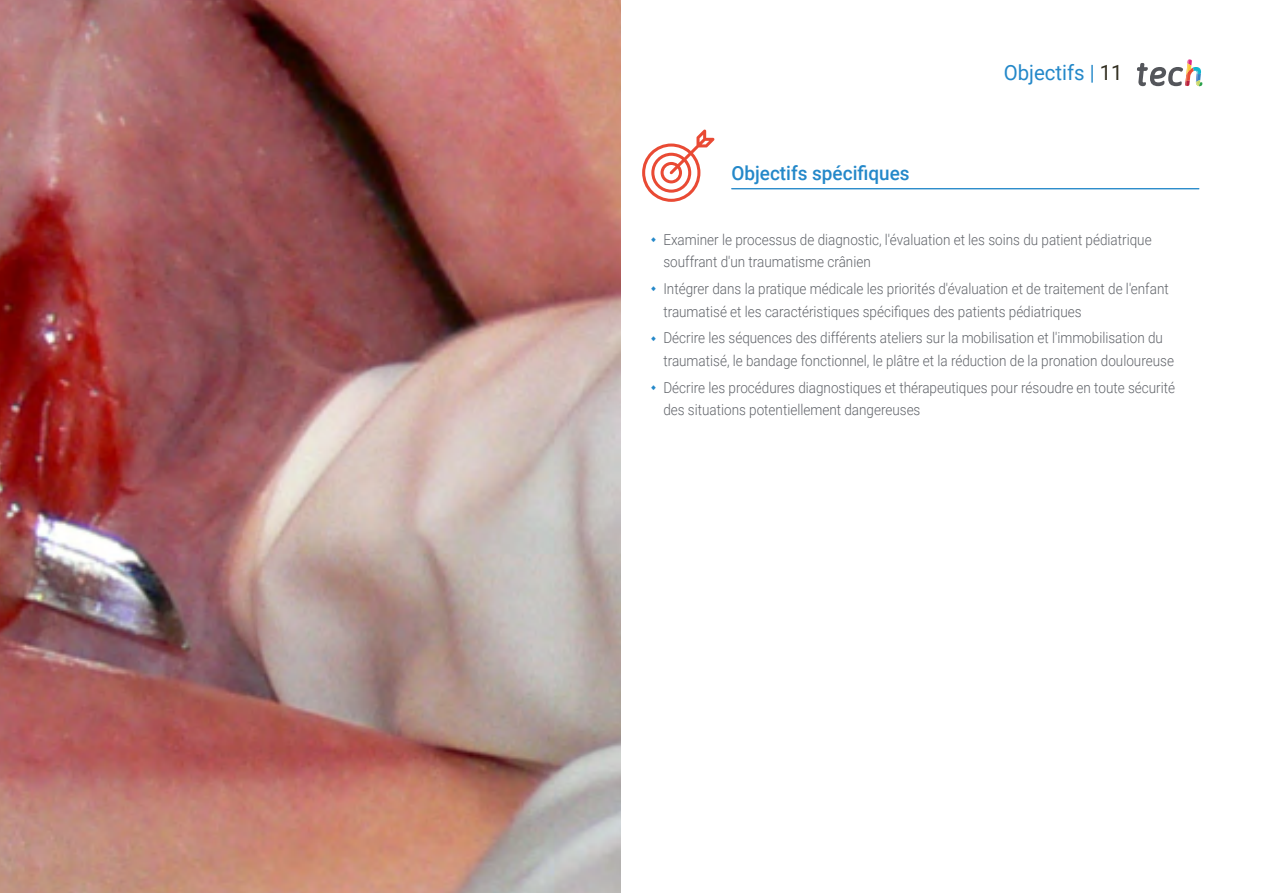
<style>
.page{position:relative;width:1263px;height:893px;background:#fff}
.page>*{position:absolute;margin:0;border:0;box-sizing:border-box;transform-origin:0 0}
.t1{font:21px "Roboto";color:#2488c9}
.t2{font:500 19.5px "Roboto";color:#2488c9}
.t3{font:300 15px/22.5px "Roboto";color:#61646a;scale:.9 1}
.s1{color:#312e20}
</style>
<div class="page">
<svg style="left:642px;top:129px;width:72px;height:73px"></svg>
<hr style="left:731px;top:188px;width:468px;height:1px;background:#2488c9">
<svg style="left:1137px;top:60px;width:65px;height:27px"></svg>
<img style="left:0;top:0;width:621px;height:893px">
<h2 class="t2" style="left:731px;top:160px;width:180px">Objectifs spécifiques</h2>
<h1 class="t1" style="left:1004px;top:57px;width:120px">Objectifs | <span class="s1">11</span></h1>
<p class="t3" style="left:663px;top:228px;width:544px">Examiner le processus de diagnostic, l'évaluation et les soins du patient pédiatrique souffrant d'un traumatisme crânien</p>
<p class="t3" style="left:663px;top:277px;width:563px">Intégrer dans la pratique médicale les priorités d'évaluation et de traitement de l'enfant traumatisé et les caractéristiques spécifiques des patients pédiatriques</p>
<p class="t3" style="left:663px;top:326px;width:569px">Décrire les séquences des différents ateliers sur la mobilisation et l'immobilisation du traumatisé, le bandage fonctionnel, le plâtre et la réduction de la pronation douloureuse</p>
<p class="t3" style="left:663px;top:375px;width:570px">Décrire les procédures diagnostiques et thérapeutiques pour résoudre en toute sécurité des situations potentiellement dangereuses</p>
</div>
